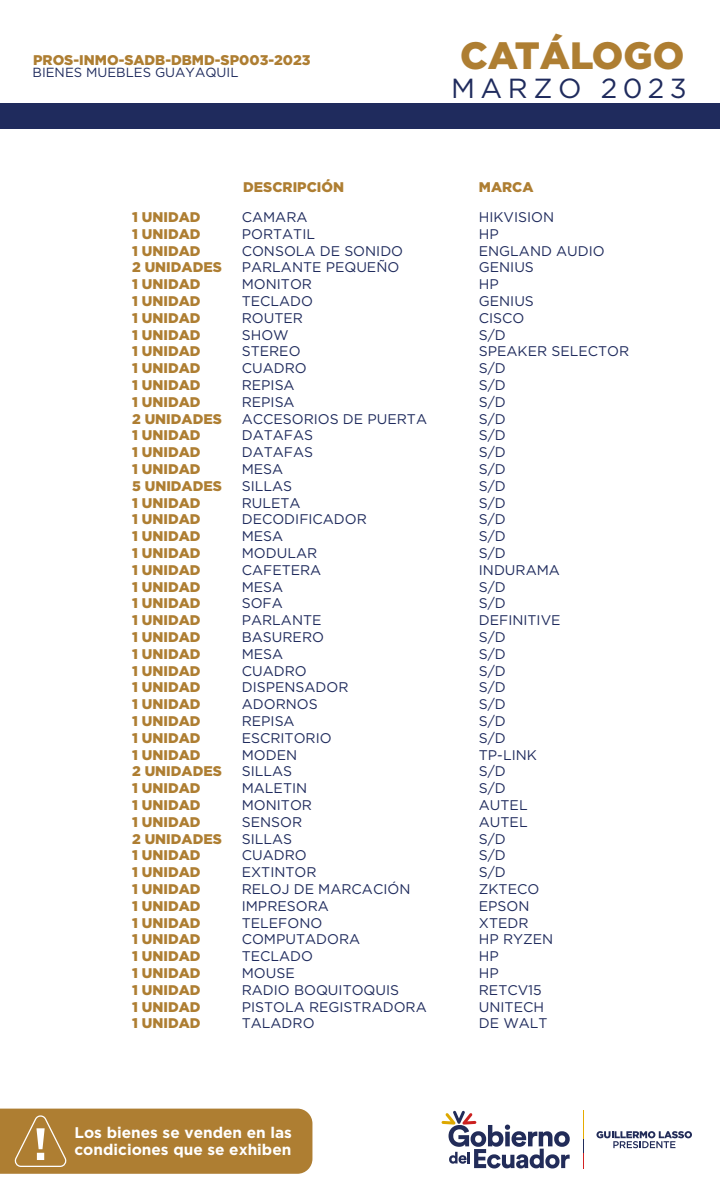
<style>
.page{position:relative;width:720px;height:1200px;background:#fff}
.page>*{position:absolute;margin:0;border:0;box-sizing:border-box;transform-origin:0 0}
.t1{font:900 38.1px "Gotham";color:#ae7e32}
.t2{font:27.6px "Gotham";letter-spacing:.2em;color:#1f2b5d}
.t3{font:700 15.4px/17px "Gotham";color:#fff}
.t4{font:14px/16.8px "Gotham";color:#1f2b5d}
.t5{font:900 14px/16.8px "Gotham";color:#ae7e32}
.t6{font:13.2px "Gotham";color:#1f2b5d}
</style>
<div class="page">
<div style="left:0;top:103px;width:720px;height:26px;background:#1f2b5d"></div>
<div style="left:0;top:1109px;width:312px;height:65px;background:#ae7e32"></div>
<svg style="left:596px;top:1131px;width:96px;height:17px"></svg>
<svg style="left:442px;top:1111px;width:128px;height:58px"></svg>
<hr style="left:583px;top:1110px;width:1px;height:59px;background:#e6ab00">
<hr style="left:583px;top:1139px;width:1px;height:30px;background:#222c59">
<svg style="left:583px;top:1154px;width:1px;height:15px"></svg>
<p class="t5" style="left:33px;top:51px;width:279px">PROS-INMO-SADB-DBMD-SP003-2023</p>
<p class="t6" style="left:33px;top:64px;width:207px">BIENES MUEBLES GUAYAQUIL</p>
<h1 class="t1" style="left:460px;top:34px;width:226px">CATÁLOGO</h1>
<h2 class="t2" style="left:451px;top:70px;width:237px">MARZO 2023</h2>
<p class="t5" style="left:132px;top:208px;width:91px">1 UNIDAD<br>1 UNIDAD<br>1 UNIDAD<br>2 UNIDADES<br>1 UNIDAD<br>1 UNIDAD<br>1 UNIDAD<br>1 UNIDAD<br>1 UNIDAD<br>1 UNIDAD<br>1 UNIDAD<br>1 UNIDAD<br>2 UNIDADES<br>1 UNIDAD<br>1 UNIDAD<br>1 UNIDAD<br>5 UNIDADES<br>1 UNIDAD<br>1 UNIDAD<br>1 UNIDAD<br>1 UNIDAD<br>1 UNIDAD<br>1 UNIDAD<br>1 UNIDAD<br>1 UNIDAD<br>1 UNIDAD<br>1 UNIDAD<br>1 UNIDAD<br>1 UNIDAD<br>1 UNIDAD<br>1 UNIDAD<br>1 UNIDAD<br>1 UNIDAD<br>2 UNIDADES<br>1 UNIDAD<br>1 UNIDAD<br>1 UNIDAD<br>2 UNIDADES<br>1 UNIDAD<br>1 UNIDAD<br>1 UNIDAD<br>1 UNIDAD<br>1 UNIDAD<br>1 UNIDAD<br>1 UNIDAD<br>1 UNIDAD<br>1 UNIDAD<br>1 UNIDAD<br>1 UNIDAD</p>
<p class="t5" style="left:243px;top:178px;width:102px">DESCRIPCIÓN</p>
<p class="t5" style="left:479px;top:178px;width:56px">MARCA</p>
<p class="t4" style="left:242px;top:208px;width:187px">CAMARA<br>PORTATIL<br>CONSOLA DE SONIDO<br>PARLANTE PEQUEÑO<br>MONITOR<br>TECLADO<br>ROUTER<br>SHOW<br>STEREO<br>CUADRO<br>REPISA<br>REPISA<br>ACCESORIOS DE PUERTA<br>DATAFAS<br>DATAFAS<br>MESA<br>SILLAS<br>RULETA<br>DECODIFICADOR<br>MESA<br>MODULAR<br>CAFETERA<br>MESA<br>SOFA<br>PARLANTE<br>BASURERO<br>MESA<br>CUADRO<br>DISPENSADOR<br>ADORNOS<br>REPISA<br>ESCRITORIO<br>MODEN<br>SILLAS<br>MALETIN<br>MONITOR<br>SENSOR<br>SILLAS<br>CUADRO<br>EXTINTOR<br>RELOJ DE MARCACIÓN<br>IMPRESORA<br>TELEFONO<br>COMPUTADORA<br>TECLADO<br>MOUSE<br>RADIO BOQUITOQUIS<br>PISTOLA REGISTRADORA<br>TALADRO</p>
<p class="t4" style="left:479px;top:208px;width:152px">HIKVISION<br>HP<br>ENGLAND AUDIO<br>GENIUS<br>HP<br>GENIUS<br>CISCO<br>S/D<br>SPEAKER SELECTOR<br>S/D<br>S/D<br>S/D<br>S/D<br>S/D<br>S/D<br>S/D<br>S/D<br>S/D<br>S/D<br>S/D<br>S/D<br>INDURAMA<br>S/D<br>S/D<br>DEFINITIVE<br>S/D<br>S/D<br>S/D<br>S/D<br>S/D<br>S/D<br>S/D<br>TP-LINK<br>S/D<br>S/D<br>AUTEL<br>AUTEL<br>S/D<br>S/D<br>S/D<br>ZKTECO<br>EPSON<br>XTEDR<br>HP RYZEN<br>HP<br>HP<br>RETCV15<br>UNITECH<br>DE WALT</p>
<p class="t3" style="left:75px;top:1124px;width:219px">Los bienes se venden en las condiciones que se exhiben</p>
</div>
